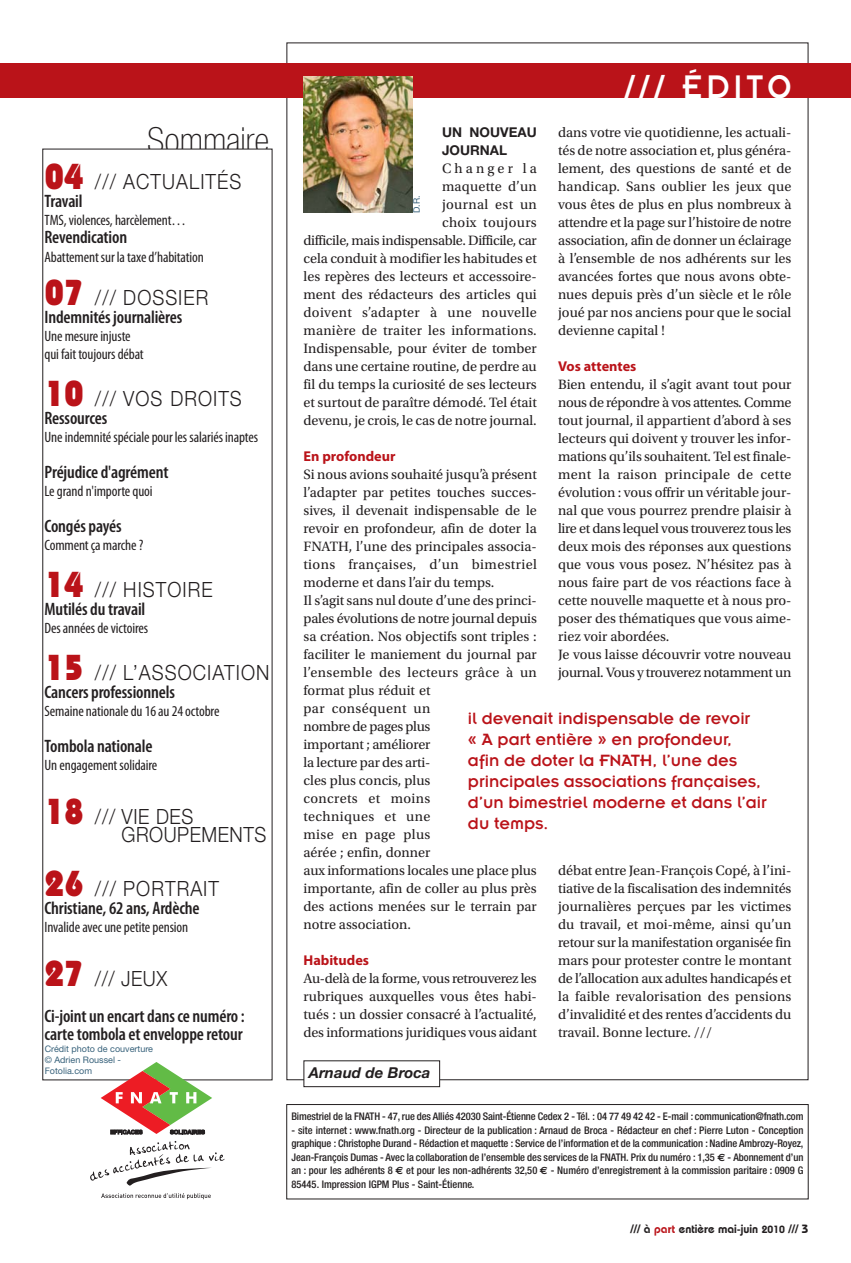
<style>
.page{position:relative;width:851px;height:1263px;background:#fff}
.page>*{position:absolute;margin:0;border:0;box-sizing:border-box;transform-origin:0 0}
.t1{font:36px "Insignia LT Std";letter-spacing:.125em;color:#fff;scale:.9 1}
.t2{font:100 condensed 36px "Helvetica Neue LT Std";color:#231f20}
.t3{font:300 21px "Helvetica Neue LT Std";letter-spacing:.055em;color:#231f20;scale:.9 1}
.t4{font:300 21px/18px "Helvetica Neue LT Std";letter-spacing:.03em;color:#231f20;scale:.9 1}
.t5{font:600 condensed 18px/18px "Myriad Pro";letter-spacing:-.01em;color:#231f20}
.t6{font:18px/21px "Insignia LT Std";color:#ba1319}
.t7{font:condensed 15px/18px "Myriad Pro";letter-spacing:-.01em;color:#231f20}
.t8{font:italic 700 15px "Helvetica Neue LT Std";color:#231f20}
.t9{font:14.25px/18px "Utopia Std";color:#231f20;text-align:justify}
.t10{font:700 14.25px "Myriad Pro";color:#ba1319}
.t11{font:700 13.5px/18px "Helvetica Neue LT Std";color:#231f20}
.t12{font:600 12px "Bauhaus Std";color:#231f20}
.t13{font:500 condensed 10.5px/13.5px "Helvetica Neue LT Std";letter-spacing:-.01em;color:#231f20;text-align:justify}
.t14{font:9px/10.9px "Helvetica Neue LT Std";color:#38627b}
.s1{font-family:"Bauhaus Std";font-weight:800;font-size:36px;color:#ba1319}
.s2{font-family:"Euro Sans";font-weight:700;font-stretch:normal}
.s3{color:#ba1319}
.s4{font-size:10.5px}
</style>
<div class="page">
<div style="left:0;top:64px;width:850px;height:34px;background:#ba1319"></div>
<img style="left:303px;top:77px;width:109px;height:136px">
<div style="left:303px;top:1060px;width:137px;height:27px;border:1px solid #231f20"></div>
<div style="left:286px;top:1104px;width:522px;height:95px;border:1px solid #231f20"></div>
<svg style="left:101px;top:1062px;width:111px;height:72px"></svg>
<svg style="left:90px;top:1141px;width:135px;height:45px"></svg>
<svg style="left:101px;top:1193px;width:110px;height:6px"></svg>
<h1 class="t2" style="left:147px;top:120px;width:123px">Sommaire</h1>
<h2 class="t3" style="left:44px;top:174px;width:220px"><span class="s1">04</span> /// ACTUALITÉS</h2>
<p class="t5" style="left:44px;top:194px;width:40px">Travail</p>
<p class="t7" style="left:44px;top:213px;width:143px">TMS, violences, harcèlement…</p>
<p class="t5" style="left:44px;top:230px;width:84px">Revendication</p>
<p class="t7" style="left:44px;top:249px;width:161px">Abattement sur la taxe d’habitation</p>
<h2 class="t3" style="left:44px;top:290px;width:184px"><span class="s1">07</span> /// DOSSIER</h2>
<p class="t5" style="left:44px;top:310px;width:139px">Indemnités journalières</p>
<p class="t7" style="left:44px;top:328px;width:101px">Une mesure injuste qui fait toujours débat</p>
<h2 class="t3" style="left:44px;top:391px;width:221px"><span class="s1">10</span> /// VOS DROITS</h2>
<p class="t5" style="left:44px;top:410px;width:64px">Ressources</p>
<p class="t7" style="left:44px;top:429px;width:215px">Une indemnité spéciale pour les salariés inaptes</p>
<p class="t5" style="left:44px;top:464px;width:125px">Préjudice d'agrément</p>
<p class="t7" style="left:44px;top:483px;width:110px">Le grand n'importe quoi</p>
<p class="t5" style="left:44px;top:518px;width:79px">Congés payés</p>
<p class="t7" style="left:44px;top:537px;width:100px">Comment ça marche ?</p>
<h2 class="t3" style="left:44px;top:582px;width:188px"><span class="s1">14</span> /// HISTOIRE</h2>
<p class="t5" style="left:44px;top:601px;width:102px">Mutilés du travail</p>
<p class="t7" style="left:44px;top:620px;width:105px">Des années de victoires</p>
<h2 class="t3" style="left:44px;top:665px;width:251px"><span class="s1">15</span> /// L’ASSOCIATION</h2>
<p class="t5" style="left:44px;top:684px;width:132px">Cancers professionnels</p>
<p class="t7" style="left:44px;top:703px;width:176px">Semaine nationale du 16 au 24 octobre</p>
<p class="t5" style="left:44px;top:738px;width:110px">Tombola nationale</p>
<p class="t7" style="left:44px;top:757px;width:114px">Un engagement solidaire</p>
<h2 class="t4" style="left:122px;top:809px;width:162px;text-indent:-77px"><span class="s1">18</span> /// VIE DES<br>GROUPEMENTS</h2>
<h2 class="t3" style="left:44px;top:881px;width:195px"><span class="s1">26</span> /// PORTRAIT</h2>
<p class="t5" style="left:44px;top:900px;width:157px">Christiane, 62 ans, Ardèche</p>
<p class="t7" style="left:44px;top:919px;width:145px">Invalide avec une petite pension</p>
<h2 class="t3" style="left:44px;top:971px;width:138px"><span class="s1">27</span> /// JEUX</h2>
<p class="t5" style="left:44px;top:1008px;width:202px">Ci-joint un encart dans ce numéro : carte tombola et enveloppe retour</p>
<p class="t14" style="left:45px;top:1044px;width:110px">Crédit photo de couverture © Adrien Roussel -<br>Fotolia.com</p>
<h1 class="t1" style="left:624px;top:75px;width:187px">/// ÉDITO</h1>
<p class="t9" style="left:558px;top:125px;width:235px">dans votre vie quotidienne, les actuali&shy;tés de notre association et, plus généra&shy;lement, des questions de santé et de handicap. Sans oublier les jeux que vous êtes de plus en plus nombreux à attendre et la page sur l’histoire de notre association, afin de donner un éclairage à l’ensemble de nos adhérents sur les avancées fortes que nous avons obte&shy;nues depuis près d’un siècle et le rôle joué par nos anciens pour que le social devienne capital !</p>
<p class="t10" style="left:558px;top:361px;width:80px">Vos attentes</p>
<p class="t9" style="left:558px;top:377px;width:235px;text-align:left">Bien entendu, il s’agit avant tout pour nous de répondre à vos attentes. Comme tout journal, il appartient d’abord à ses lecteurs qui doivent y trouver les infor&shy;mations qu’ils souhaitent. Tel est finale&shy;ment la raison principale de cette évolution : vous offrir un véritable jour&shy;nal que vous pourrez prendre plaisir à lire et dans lequel vous trouverez tous les deux mois des réponses aux questions que vous vous posez. N’hésitez pas à nous faire part de vos réactions face à cette nouvelle maquette et à nous pro&shy;poser des thématiques que vous aime&shy;riez voir abordées.<br>Je vous laisse découvrir votre nouveau journal. Vous y trouverez notamment un</p>
<p class="t11" style="left:442px;top:125px;width:96px">UN NOUVEAU<br>JOURNAL</p>
<p class="t9" style="left:303px;top:161px;width:235px;text-align:right">Changer la<br>maquette d’un<br>journal est un<br>choix toujours<br>difficile, mais indispensable. Difficile, car cela conduit à modifier les habitudes et les repères des lecteurs et accessoire&shy;ment des rédacteurs des articles qui doivent s’adapter à une nouvelle manière de traiter les informations.<br>Indispensable, pour éviter de tomber dans une certaine routine, de perdre au fil du temps la curiosité de ses lecteurs et surtout de paraître démodé. Tel était devenu, je crois, le cas de notre journal.</p>
<p class="t10" style="left:303px;top:451px;width:93px">En profondeur</p>
<p class="t9" style="left:303px;top:467px;width:235px;text-align:left">Si nous avions souhaité jusqu’à présent l’adapter par petites touches succes&shy;sives, il devenait indispensable de le revoir en profondeur, afin de doter la<br>FNATH, l’une des principales associa&shy;tions françaises, d’un bimestriel moderne et dans l’air du temps.<br>Il s’agit sans nul doute d’une des princi&shy;pales évolutions de notre journal depuis sa création. Nos objectifs sont triples : faciliter le maniement du journal par l’ensemble des lecteurs grâce à un format plus réduit et<br>par conséquent un<br>nombre de pages plus<br>important ; améliorer<br>la lecture par des arti-<br>cles plus concis, plus<br>concrets et moins<br>techniques et une<br>mise en page plus<br>aérée ; enfin, donner<br>aux informations locales une place plus importante, afin de coller au plus près des actions menées sur le terrain par notre association.</p>
<p class="t10" style="left:303px;top:955px;width:67px">Habitudes</p>
<p class="t9" style="left:303px;top:971px;width:235px">Au-delà de la forme, vous retrouverez les rubriques auxquelles vous êtes habi&shy;tués : un dossier consacré à l’actualité, des informations juridiques vous aidant</p>
<p class="t14" style="left:412px;top:213px;width:19px;rotate:-90deg">D.R.</p>
<p class="t6" style="left:468px;top:710px;width:300px">il devenait indispensable de revoir<br>« A part entière » en profondeur, afin de doter la FNATH, l’une des principales associations françaises, d’un bimestriel moderne et dans l’air du temps.</p>
<p class="t9" style="left:558px;top:863px;width:235px">débat entre Jean-François Copé, à l’ini&shy;tiative de la fiscalisation des indemnités journalières perçues par les victimes du travail, et moi-même, ainsi qu’un retour sur la manifestation organisée fin mars pour protester contre le montant de l’allocation aux adultes handicapés et la faible revalorisation des pensions d’invalidité et des rentes d’accidents du travail. Bonne lecture. ///</p>
<p class="t8" style="left:309px;top:1068px;width:123px">Arnaud de Broca</p>
<p class="t13" style="left:291px;top:1111px;width:513px">Bimestriel de la FNATH - 47, rue des Alliés 42030 Saint-Étienne Cedex 2 - Tél. : 04 77 49 42 42 - E-mail : communication@fnath.com</p>
<p class="t13" style="left:291px;top:1124px;width:513px">- site internet : www.fnath.org - Directeur de la publication : Arnaud de Broca - Rédacteur en chef : Pierre Luton - Conception graphique : Christophe Durand - Rédaction et maquette : Service de l’information et de la communication : Nadine Ambrozy-Royez, Jean-François Dumas - Avec la collaboration de l’ensemble des services de la FNATH. Prix du numéro : 1,35 <span class="s2">€</span> - Abon nement d’un an : pour les adhérents 8 <span class="s2">€</span> et pour les non-adhérents 32,50 <span class="s2">€</span> - Numéro d’enregis trement à la commission pari taire : 0909 G 85445. Impression IGPM Plus - Saint-Étienne.</p>
<p class="t12" style="left:630px;top:1222px;width:179px">/// à <span class="s3">part</span> entière mai-juin <span class="s4">2010</span> /// 3</p>
</div>
